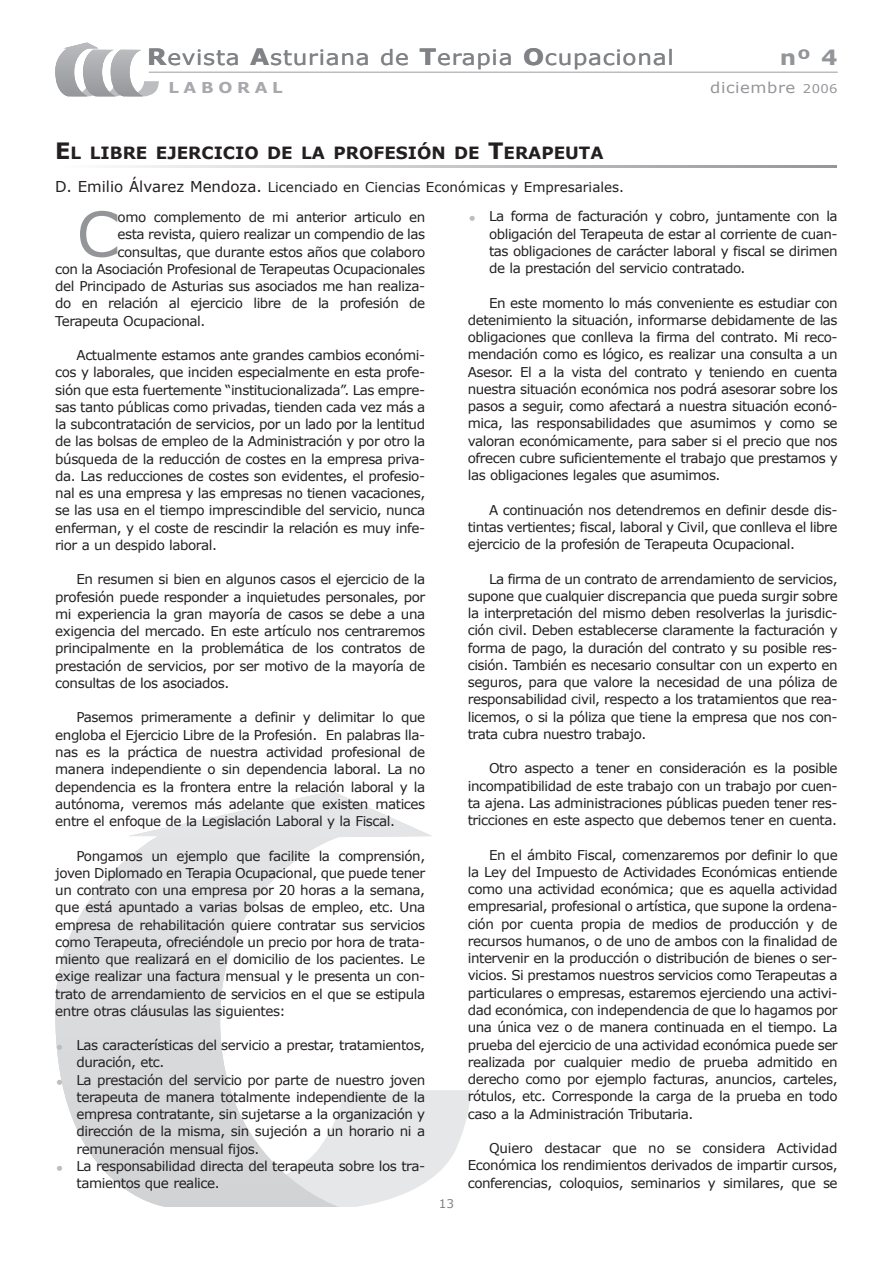
<style>
.page{position:relative;width:893px;height:1263px;background:#fff}
.page>*{position:absolute;margin:0;border:0;box-sizing:border-box;transform-origin:0 0}
.t1{font:61.8px "Verdana";color:#939598}
.t2{font:21px "Verdana";letter-spacing:.03em;color:#808285;scale:1.1 1}
.t3{font:700 21px "Verdana";color:#939598;scale:1.1 1}
.t4{font:700 16.8px "Verdana";color:#231f20}
.t5{font:15px "Verdana";letter-spacing:.03em;color:#939598;scale:1.1 1}
.t6{font:700 15px "Verdana";letter-spacing:.285em;color:#a8a9ad;scale:1.1 1}
.t7{font:13.5px/17.2px "Verdana";letter-spacing:-.03em;color:#231f20;text-align:justify}
.t8{font:13.5px "Verdana";color:#231f20}
.t9{font:12px "Verdana";color:#808285}
.s1{font-weight:700;font-size:22.5px}
.s2{font-size:22.5px}
.s3{font-size:15px}
.s4{font-size:12px}
</style>
<div class="page">
<svg style="left:55px;top:48px;width:104px;height:48px"></svg>
<svg style="left:338px;top:1090px;width:133px;height:117px"></svg>
<svg style="left:55px;top:836px;width:283px;height:371px"></svg>
<hr style="left:149px;top:71px;width:689px;height:2px;background:#bcbdc0">
<svg style="left:122px;top:166px;width:714px;height:1px"></svg>
<svg style="left:57px;top:1045px;width:5px;height:5px"></svg>
<svg style="left:57px;top:1079px;width:5px;height:5px"></svg>
<svg style="left:57px;top:1165px;width:5px;height:6px"></svg>
<h2 class="t2" style="left:147px;top:44px;width:480px"><span class="s1">R</span>evista <span class="s1">A</span>sturiana de <span class="s1">T</span>erapia <span class="s1">O</span>cupacional</h2>
<p class="t6" style="left:168px;top:78px;width:105px">LABORAL</p>
<p class="t4" style="left:55px;top:142px;width:550px"><span class="s2">E</span>L LIBRE EJERCICIO DE LA PROFESIÓN DE <span class="s2">T</span>ERAPEUTA</p>
<p class="t8" style="left:55px;top:178px;width:570px"><span class="s3">D. Emilio Álvarez Mendoza.</span> Licenciado en Ciencias Económicas y Empresariales.</p>
<h2 class="t3" style="left:780px;top:44px;width:54px">Nº 4</h2>
<p class="t5" style="left:710px;top:78px;width:117px">diciembre <span class="s4">2006</span></p>
<h1 class="t1" style="left:77px;top:194px;width:45px">C</h1>
<p class="t7" style="left:118px;top:208px;width:309px">omo complemento de mi anterior articulo en</p>
<p class="t7" style="left:118px;top:225px;width:309px">esta revista, quiero realizar un compendio de las</p>
<p class="t7" style="left:118px;top:243px;width:309px">consultas, que durante estos años que colaboro</p>
<p class="t7" style="left:55px;top:260px;width:371px">con la Asociación Profesional de Terapeutas Ocupacionales</p>
<p class="t7" style="left:55px;top:277px;width:371px">del Principado de Asturias sus asociados me han realiza-</p>
<p class="t7" style="left:55px;top:294px;width:371px">do en relación al ejercicio libre de la profesión de</p>
<p class="t7" style="left:55px;top:312px;width:152px">Terapeuta Ocupacional.</p>
<p class="t7" style="left:55px;top:346px;width:371px;text-indent:21px">Actualmente estamos ante grandes cambios económi&shy;cos y laborales, que inciden especialmente en esta profe&shy;sión que esta fuertemente “institucionalizada”. Las empre&shy;sas tanto públicas como privadas, tienden cada vez más a la subcontratación de servicios, por un lado por la lentitud de las bolsas de empleo de la Administración y por otro la búsqueda de la reducción de costes en la empresa priva&shy;da. Las reducciones de costes son evidentes, el profesio&shy;nal es una empresa y las empresas no tienen vacaciones, se las usa en el tiempo imprescindible del servicio, nunca enferman, y el coste de rescindir la relación es muy infe&shy;rior a un despido laboral.</p>
<p class="t7" style="left:55px;top:570px;width:371px;text-indent:21px">En resumen si bien en algunos casos el ejercicio de la profesión puede responder a inquietudes personales, por mi experiencia la gran mayoría de casos se debe a una exigencia del mer ca do. En este artículo nos centraremos principalmente en la problemática de los contratos de prestación de servicios, por ser motivo de la mayoría de consultas de los asociados.</p>
<p class="t7" style="left:55px;top:708px;width:371px;text-indent:21px">Pasemos primeramente a definir y delimitar lo que engloba el Ejercicio Libre de la Profesión. En palabras lla&shy;nas es la práctica de nuestra actividad profesional de manera independiente o sin dependencia laboral. La no dependencia es la frontera entre la relación laboral y la autónoma, veremos más adelante que existen matices entre el enfoque de la Legislación Laboral y la Fiscal.</p>
<p class="t7" style="left:55px;top:846px;width:371px;text-indent:21px">Pongamos un ejemplo que facilite la comprensión, joven Diplomado en Terapia Ocupacional, que puede tener un contrato con una empresa por 20 horas a la semana, que está apuntado a varias bolsas de empleo, etc. Una empresa de rehabilitación quiere contratar sus servicios como Terapeuta, ofreciéndole un precio por hora de trata&shy;miento que realizará en el domicilio de los pacientes. Le exige realizar una factura mensual y le presenta un con&shy;trato de arrendamiento de servicios en el que se estipula entre otras cláusulas las siguientes:</p>
<p class="t7" style="left:77px;top:1036px;width:350px;text-align:left">Las características del servicio a prestar, tratamientos, duración, etc.<br>La prestación del servicio por parte de nuestro joven terapeuta de manera totalmente independiente de la empresa contratante, sin sujetarse a la organización y dirección de la misma, sin sujeción a un horario ni a remuneración mensual fijos.<br>La responsabilidad directa del terapeuta sobre los tra&shy;tamientos que realice.</p>
<p class="t9" style="left:439px;top:1196px;width:17px">13</p>
<p class="t7" style="left:489px;top:207px;width:350px">La forma de facturación y cobro, juntamente con la obligación del Terapeuta de estar al corriente de cuan&shy;tas obligaciones de carácter laboral y fiscal se dirimen de la prestación del servicio contratado.</p>
<p class="t7" style="left:468px;top:294px;width:371px;text-indent:21px">En este momento lo más conveniente es estudiar con detenimiento la situación, informarse debidamente de las obligaciones que conlleva la firma del contrato. Mi reco&shy;mendación como es lógico, es realizar una consulta a un Asesor. El a la vista del contrato y teniendo en cuenta nuestra situación económica nos podrá asesorar sobre los pasos a seguir, como afectará a nuestra situación econó&shy;mica, las responsabilidades que asumimos y como se valoran económicamente, para saber si el precio que nos ofrecen cubre suficientemente el trabajo que prestamos y las obligaciones legales que asumimos.</p>
<p class="t7" style="left:468px;top:501px;width:371px;text-indent:21px">A continuación nos detendremos en definir desde dis&shy;tintas vertientes; fiscal, laboral y Civil, que conlleva el libre ejercicio de la profesión de Terapeuta Ocupacional.</p>
<p class="t7" style="left:468px;top:570px;width:371px;text-indent:21px">La firma de un contrato de arrendamiento de servicios, supone que cualquier discrepancia que pueda surgir sobre la interpretación del mismo deben resolverlas la jurisdic&shy;ción civil. Deben establecerse claramente la facturación y forma de pago, la duración del contrato y su posible res&shy;cisión. También es necesario consultar con un experto en seguros, para que valore la necesidad de una póliza de responsabilidad civil, respecto a los tratamientos que rea&shy;licemos, o si la póliza que tiene la empresa que nos con&shy;trata cubra nuestro trabajo.</p>
<p class="t7" style="left:468px;top:759px;width:371px;text-indent:21px">Otro aspecto a tener en consideración es la posible incompatibilidad de este trabajo con un trabajo por cuen&shy;ta ajena. Las administraciones públicas pueden tener res&shy;tricciones en este aspecto que debemos tener en cuenta.</p>
<p class="t7" style="left:468px;top:846px;width:371px;text-indent:21px">En el ámbito Fiscal, comenzaremos por definir lo que la Ley del Impuesto de Actividades Económicas entiende como una actividad económica; que es aquella actividad empresarial, profesional o artística, que supone la ordena&shy;ción por cuenta propia de medios de producción y de recursos humanos, o de uno de ambos con la finalidad de intervenir en la producción o distribución de bienes o ser&shy;vicios. Si prestamos nuestros servicios como Terapeutas a particulares o empresas, estaremos ejerciendo una activi&shy;dad económica, con independencia de que lo hagamos por una única vez o de manera continuada en el tiempo. La prueba del ejercicio de una actividad económica puede ser realizada por cualquier medio de prueba admitido en derecho como por ejemplo facturas, anuncios, carteles, rótulos, etc. Corresponde la carga de la prueba en todo caso a la Administración Tributaria.</p>
<p class="t7" style="left:468px;top:1139px;width:371px;text-indent:21px">Quiero destacar que no se considera Actividad Económica los rendimientos derivados de impartir cursos, conferencias, coloquios, seminarios y similares, que se</p>
</div>
